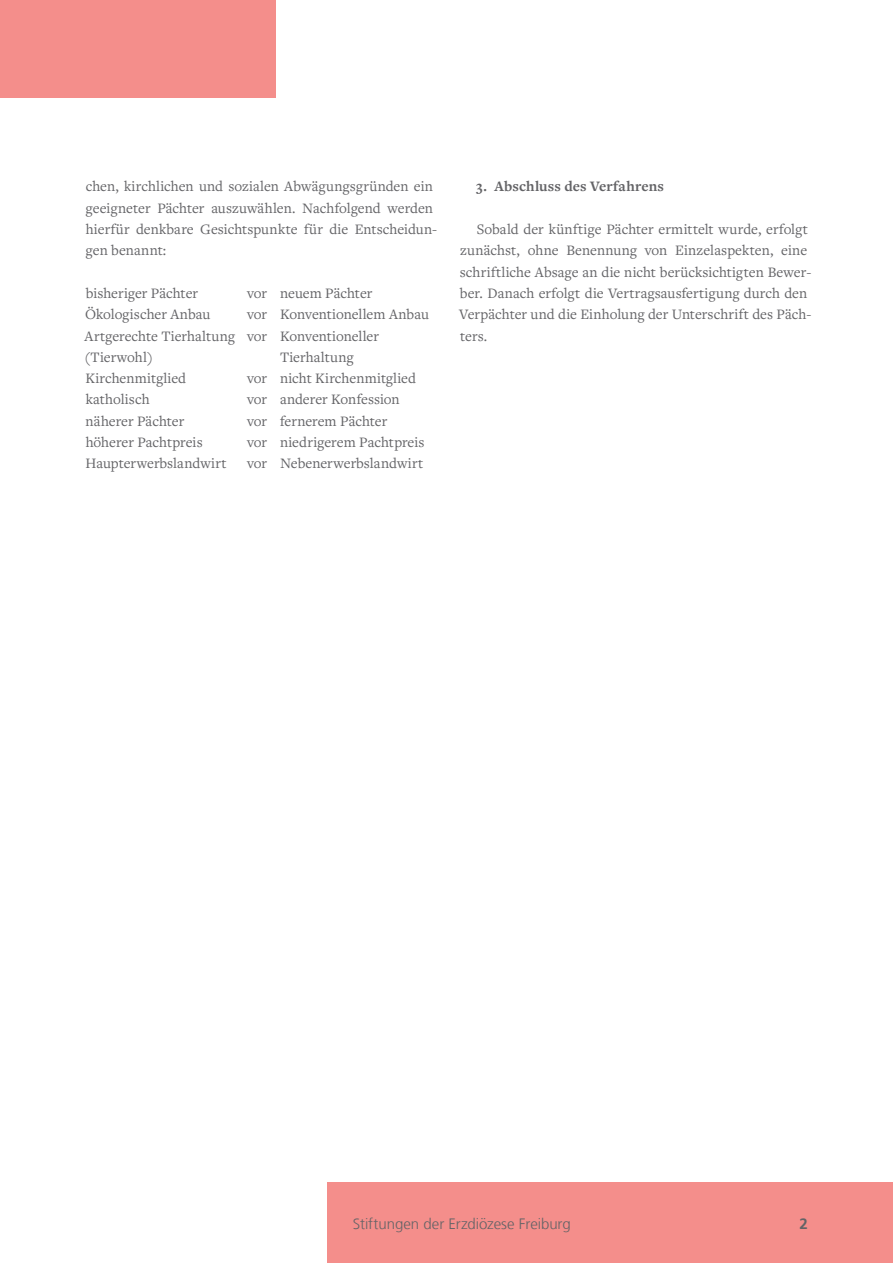
<style>
.page{position:relative;width:893px;height:1263px;background:#fff}
.page>*{position:absolute;margin:0;border:0;box-sizing:border-box;transform-origin:0 0}
.t1{font:15px/21.3px "Freight Text Pro";color:#636366}
.t2{font:300 15px "Frutiger LT Com";letter-spacing:-.005em;color:#636366}
.t3{font:700 15px "Freight Text Pro";letter-spacing:.01em;color:#636366}
.t4{font:700 15px "Frutiger LT Com";color:#636366}
</style>
<div class="page">
<div style="left:0;top:0;width:276px;height:98px;background:#f48e8b"></div>
<div style="left:327px;top:1182px;width:566px;height:81px;background:#f48e8b"></div>
<p class="t1" style="left:86px;top:175px;width:353px">chen, kirchlichen und sozialen Abwägungsgründen ein geeigneter Pächter auszuwählen. Nachfolgend werden hierfür denkbare Gesichtspunkte für die Entscheidun&shy;gen benannt:</p>
<p class="t1" style="left:86px;top:282px;width:114px">bisheriger Pächter</p>
<p class="t1" style="left:247px;top:282px;width:127px">vor neuem Pächter</p>
<p class="t1" style="left:85px;top:303px;width:127px">Ökologischer Anbau</p>
<p class="t1" style="left:84px;top:303px;width:346px;text-indent:163px">vor Konventionellem Anbau<br>Artgerechte Tierhaltung vor Konventioneller (Tierwohl)</p>
<p class="t1" style="left:280px;top:346px;width:75px">Tierhaltung</p>
<p class="t1" style="left:85px;top:367px;width:102px">Kirchenmitglied</p>
<p class="t1" style="left:247px;top:367px;width:171px">vor nicht Kirchenmitglied</p>
<p class="t1" style="left:86px;top:388px;width:65px">katholisch</p>
<p class="t1" style="left:247px;top:388px;width:154px">vor anderer Konfession</p>
<p class="t1" style="left:86px;top:410px;width:100px">näherer Pächter</p>
<p class="t1" style="left:247px;top:410px;width:142px">vor fernerem Pächter</p>
<p class="t1" style="left:86px;top:431px;width:118px">höherer Pachtpreis</p>
<p class="t1" style="left:247px;top:431px;width:179px">vor niedrigerem Pachtpreis</p>
<p class="t1" style="left:85px;top:452px;width:143px">Haupterwerbslandwirt</p>
<p class="t1" style="left:247px;top:452px;width:178px">vor Nebenerwerbslandwirt</p>
<p class="t3" style="left:476px;top:177px;width:189px">3. Abschluss des Verfahrens</p>
<p class="t1" style="left:459px;top:218px;width:354px;text-indent:18px">Sobald der künftige Pächter ermittelt wurde, erfolgt zunächst, ohne Benennung von Einzelaspekten, eine schriftliche Absage an die nicht berücksichtigten Bewer&shy;ber. Danach erfolgt die Vertragsausfertigung durch den Verpächter und die Einholung der Unterschrift des Päch&shy;ters.</p>
<p class="t2" style="left:353px;top:1214px;width:219px">Stiftungen der Erzdiözese Freiburg</p>
<p class="t4" style="left:800px;top:1214px;width:10px">2</p>
</div>
